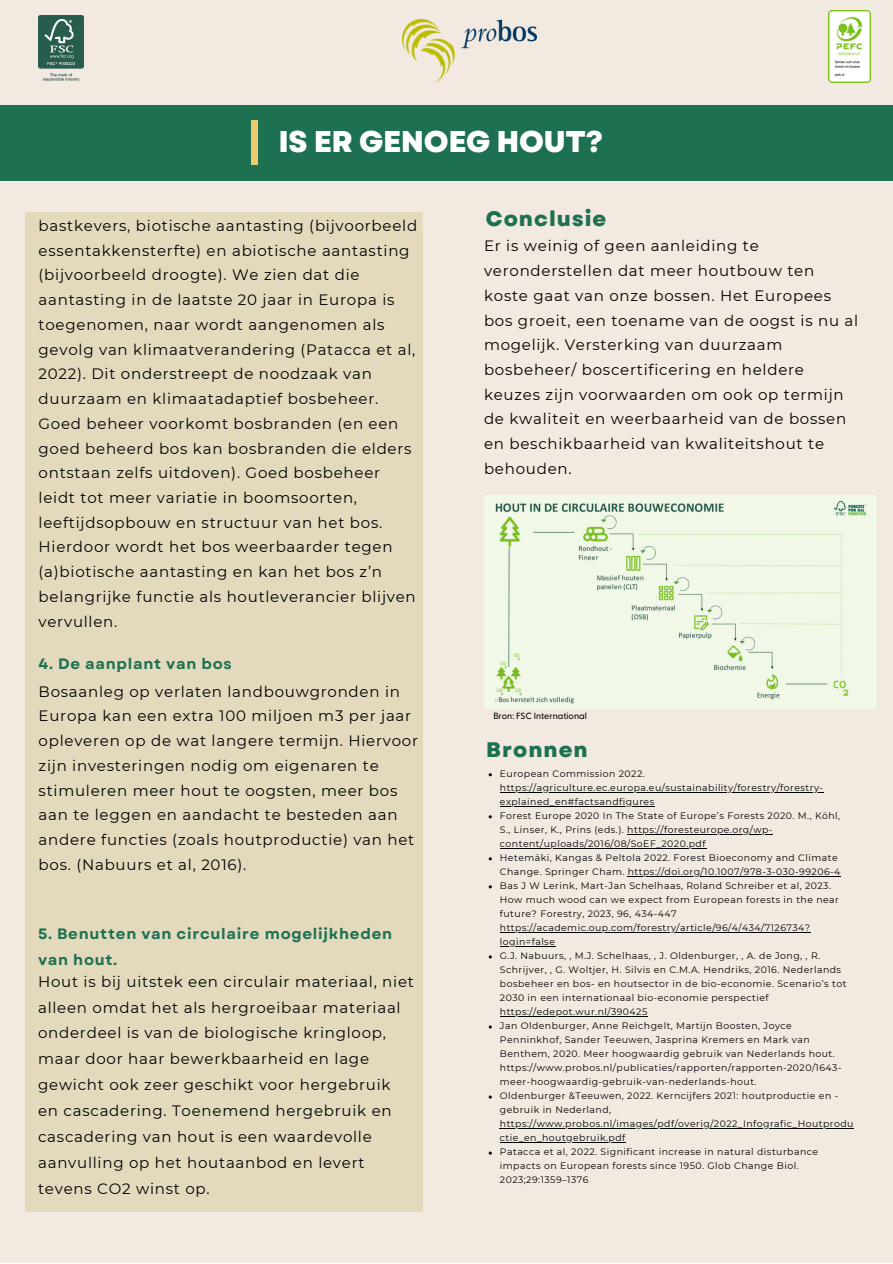
<style>
.page{position:relative;width:893px;height:1264px;background:#fff}
.page>*{position:absolute;margin:0;border:0;box-sizing:border-box;transform-origin:0 0}
.t1{font:800 30px "Garet";letter-spacing:-.015em;color:#fff}
.t2{font:800 21px "Garet";letter-spacing:.05em;color:#1d7151}
.t3{font:15px/24.8px "Montserrat";letter-spacing:.05em;color:#000}
.t4{font:700 15px/25.8px "Garet";letter-spacing:.05em;color:#1d7151}
.t5{font:9.3px/14px "Montserrat";letter-spacing:.05em;color:#000}
.t6{font:500 9px "Greycliff CF";color:#000}
</style>
<div class="page">
<div style="left:0;top:0;width:892px;height:1262px;background:#f2e9e1"></div>
<div style="left:0;top:105px;width:892px;height:76px;background:#1d7151"></div>
<div style="left:26px;top:212px;width:397px;height:999px;background:#e3dabe"></div>
<img style="left:484px;top:495px;width:392px;height:213px">
<hr style="left:500px;top:792px;width:323px;height:1px;background:#000">
<hr style="left:500px;top:806px;width:154px;height:1px;background:#000">
<hr style="left:627px;top:834px;width:145px;height:1px;background:#000">
<hr style="left:500px;top:848px;width:206px;height:1px;background:#000">
<hr style="left:627px;top:876px;width:213px;height:1px;background:#000">
<hr style="left:500px;top:932px;width:310px;height:1px;background:#000">
<hr style="left:500px;top:946px;width:55px;height:1px;background:#000">
<hr style="left:500px;top:1016px;width:147px;height:1px;background:#000">
<hr style="left:500px;top:1128px;width:353px;height:1px;background:#000">
<hr style="left:500px;top:1142px;width:125px;height:1px;background:#000">
<div style="left:251px;top:120px;width:7px;height:45px;background:#eccc6e"></div>
<img style="left:402px;top:20px;width:134px;height:63px">
<img style="left:828px;top:11px;width:42px;height:72px">
<img style="left:39px;top:16px;width:45px;height:66px">
<p class="t1" style="left:278px;top:120px;width:326px">IS ER GENOEG HOUT?</p>
<p class="t3" style="left:39px;top:213px;width:380px">bastkevers, biotische aantasting (bijvoorbeeld essentakkensterfte) en abiotische aantasting (bijvoorbeeld droogte). We zien dat die aantasting in de laatste 20 jaar in Europa is toegenomen, naar wordt aangenomen als gevolg van klimaatverandering (Patacca et al, 2022). Dit onderstreept de noodzaak van duurzaam en klimaatadaptief bosbeheer.<br>Goed beheer voorkomt bosbranden (en een goed beheerd bos kan bosbranden die elders ontstaan zelfs uitdoven). Goed bosbeheer leidt tot meer variatie in boomsoorten, leeftijdsopbouw en structuur van het bos.<br>Hierdoor wordt het bos weerbaarder tegen (a)biotische aantasting en kan het bos z’n belangrijke functie als houtleverancier blijven vervullen.</p>
<p class="t4" style="left:39px;top:651px;width:195px">4. De aanplant van bos</p>
<p class="t3" style="left:39px;top:679px;width:381px">Bosaanleg op verlaten landbouwgronden in Europa kan een extra 100 miljoen m3 per jaar opleveren op de wat langere termijn. Hiervoor zijn investeringen nodig om eigenaren te stimuleren meer hout te oogsten, meer bos aan te leggen en aandacht te besteden aan andere functies (zoals houtproductie) van het bos. (Nabuurs et al, 2016).</p>
<p class="t4" style="left:38px;top:920px;width:355px">5. Benutten van circulaire mogelijkheden van hout.</p>
<p class="t3" style="left:38px;top:968px;width:377px;line-height:25.8px">Hout is bij uitstek een circulair materiaal, niet alleen omdat het als hergroeibaar materiaal onderdeel is van de biologische kringloop, maar door haar bewerkbaarheid en lage gewicht ook zeer geschikt voor hergebruik en cascadering. Toenemend hergebruik en cascadering van hout is een waardevolle aanvulling op het houtaanbod en levert tevens CO2 winst op.</p>
<p class="t2" style="left:486px;top:203px;width:122px">Conclusie</p>
<p class="t3" style="left:484px;top:233px;width:376px">Er is weinig of geen aanleiding te veronderstellen dat meer houtbouw ten koste gaat van onze bossen. Het Europees bos groeit, een toename van de oogst is nu al mogelijk. Versterking van duurzaam bosbeheer/ boscertificering en heldere keuzes zijn voorwaarden om ook op termijn de kwaliteit en weerbaarheid van de bossen en beschikbaarheid van kwaliteitshout te behouden.</p>
<p class="t6" style="left:493px;top:712px;width:95px">Bron: FSC International</p>
<p class="t2" style="left:486px;top:734px;width:103px">Bronnen</p>
<p class="t5" style="left:500px;top:766px;width:325px">European Commission 2022. https://agriculture.ec.europa.eu/sustainability/forestry/forestry&shy;explained_en#factsandfigures</p>
<p class="t5" style="left:500px;top:808px;width:342px">Forest Europe 2020 In The State of Europe’s Forests 2020. M., Köhl,<br>S., Linser, K., Prins (eds.). https://foresteurope.org/wp&shy;content/uploads/2016/08/SoEF_2020.pdf</p>
<p class="t5" style="left:500px;top:850px;width:342px">Hetemäki, Kangas &amp; Peltola 2022. Forest Bioeconomy and Climate<br>Change. Springer Cham. https://doi.org/10.1007/978-3-030-99206-4</p>
<p class="t5" style="left:500px;top:878px;width:340px">Bas J W Lerink, Mart-Jan Schelhaas, Roland Schreiber et al, 2023.<br>How much wood can we expect from European forests in the near future? Forestry, 2023, 96, 434-447 https://academic.oup.com/forestry/article/96/4/434/7126734? login=false</p>
<p class="t5" style="left:500px;top:948px;width:348px">G.J. Nabuurs, , M.J. Schelhaas, , J. Oldenburger, , A. de Jong, , R.<br>Schrijver, , G. Woltjer, H. Silvis en C.M.A. Hendriks, 2016. Nederlands bosbeheer en bos- en houtsector in de bio-economie. Scenario’s tot 2030 in een internationaal bio-economie perspectief https://edepot.wur.nl/390425</p>
<p class="t5" style="left:500px;top:1019px;width:343px">Jan Oldenburger, Anne Reichgelt, Martijn Boosten, Joyce Penninkhof, Sander Teeuwen, Jasprina Kremers en Mark van Benthem, 2020. Meer hoogwaardig gebruik van Nederlands hout. https://www.probos.nl/publicaties/rapporten/rapporten-2020/1643- meer-hoogwaardig-gebruik-van-nederlands-hout.</p>
<p class="t5" style="left:500px;top:1089px;width:355px">Oldenburger &amp;Teeuwen, 2022. Kerncijfers 2021: houtproductie en - gebruik in Nederland, https://www.probos.nl/images/pdf/overig/2022_Infografic_Houtprodu ctie_en_houtgebruik.pdf</p>
<p class="t5" style="left:500px;top:1145px;width:320px">Patacca et al, 2022. Significant increase in natural disturbance impacts on European forests since 1950. Glob Change Biol.<br>2023;29:1359–1376</p>
</div>
